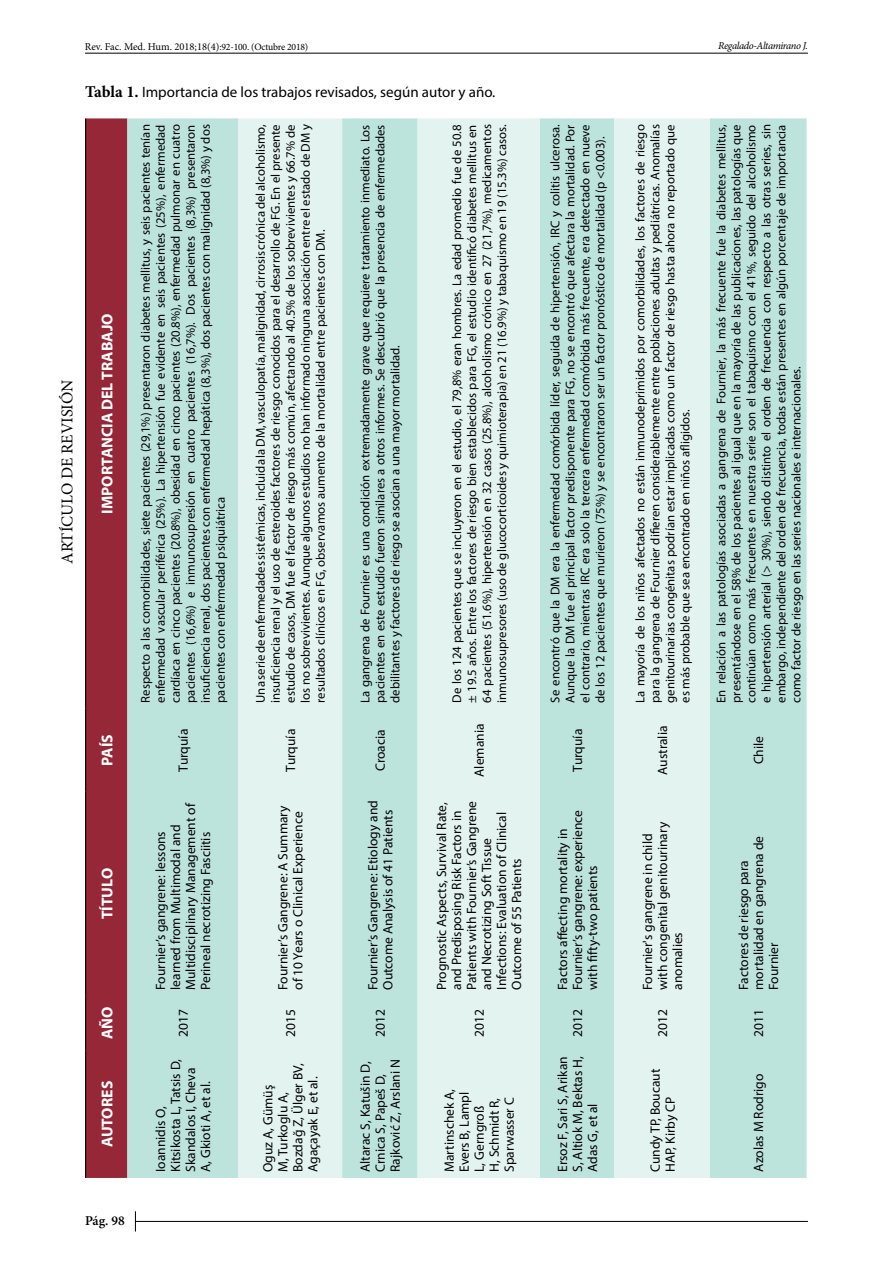
<style>
.page{position:relative;width:893px;height:1263px;background:#fff}
.page>*{position:absolute;margin:0;border:0;box-sizing:border-box;transform-origin:0 0}
.t1{font:16.5px "Minion Pro";letter-spacing:-.01em;color:#000}
.t2{font:700 15.75px "Myriad Pro";color:#fff}
.t3{font:15px "Myriad Pro";color:#000}
.t4{font:13.5px/15px "Myriad Pro";color:#000}
.t5{font:600 13.5px "Minion Pro";color:#000}
.t6{font:12.75px/15px "Myriad Pro";color:#000;text-align:justify}
.t7{font:10.5px "Minion Pro";color:#000}
.t8{font:italic 10.5px "Minion Pro";letter-spacing:-.04em;color:#000}
.s1{font-size:9.75px}
.s2{font-family:"Minion Pro";font-weight:700;font-size:16.5px}
</style>
<div class="page">
<hr style="left:85px;top:53px;width:723px;height:1px;background:#000">
<svg style="left:135px;top:1211px;width:1px;height:20px"></svg>
<hr style="left:135px;top:1221px;width:673px;height:1px;background:#000">
<div style="left:86px;top:118px;width:41px;height:1060px;background:#962736"></div>
<div style="left:127px;top:118px;width:679px;height:1060px;background:#bde3dd"></div>
<svg style="left:238px;top:118px;width:472px;height:1060px;background:#d7ede9"></svg>
<hr style="left:85px;top:1050px;width:1px;height:128px;background:#000">
<hr style="left:85px;top:996px;width:1px;height:54px;background:#000">
<hr style="left:85px;top:792px;width:1px;height:204px;background:#000">
<hr style="left:85px;top:709px;width:1px;height:83px;background:#000">
<hr style="left:85px;top:118px;width:1px;height:591px;background:#000">
<p class="t7" style="left:85px;top:39px;width:225px">Rev. Fac. Med. Hum. 2018;18(4)<span class="s1">:92-100. (Octubre 2018)</span></p>
<p class="t8" style="left:718px;top:39px;width:91px">Regalado-Altamirano J.</p>
<p class="t1" style="left:56px;top:564px;width:185px;rotate:-90deg">ARTÍCULO DE REVISIÓN</p>
<p class="t3" style="left:85px;top:83px;width:412px"><span class="s2">Tabla 1.</span> Importancia de los trabajos revisados, según autor y año.</p>
<p class="t2" style="left:97px;top:513px;width:201px;rotate:-90deg">IMPORTANCIA DEL TRABAJO</p>
<p class="t2" style="left:97px;top:766px;width:33px;rotate:-90deg">PAÍS</p>
<p class="t2" style="left:97px;top:919px;width:53px;rotate:-90deg">TÍTULO</p>
<p class="t2" style="left:97px;top:1039px;width:34px;rotate:-90deg">AÑO</p>
<p class="t2" style="left:97px;top:1147px;width:68px;rotate:-90deg">AUTORES</p>
<p class="t6" style="left:138px;top:703px;width:580px;rotate:-90deg">Respecto a las comorbilidades, siete pacientes (29,1%) presentaron diabetes mellitus, y seis pacientes tenían enfermedad vascular periférica (25%). La hipertensión fue evidente en seis pacientes (25%), enfermedad cardíaca en cinco pacientes (20.8%), obesidad en cinco pacientes (20.8%), enfermedad pulmonar en cuatro pacientes (16,6%) e inmunosupresión en cuatro pacientes (16,7%). Dos pacientes (8,3%) presentaron insuficiencia renal, dos pacientes con enfermedad hepática (8,3%), dos pacientes con malignidad (8,3%) y dos pacientes con enfermedad psiquiátrica</p>
<p class="t4" style="left:175px;top:771px;width:44px;rotate:-90deg">Turquía</p>
<p class="t4" style="left:153px;top:990px;width:188px;rotate:-90deg">Fournier’s gangrene: lessons learned from Multimodal and<br>Multidisciplinary Management of<br>Perineal necrotizing Fasciitis</p>
<p class="t4" style="left:175px;top:1037px;width:29px;rotate:-90deg">2017</p>
<p class="t4" style="left:153px;top:1172px;width:114px;rotate:-90deg">Ioannidis O,<br>Kitsikosta L, Tatsis D,<br>Skandalos I, Cheva<br>A, Gkioti A, et al.</p>
<p class="t6" style="left:253px;top:703px;width:580px;rotate:-90deg">Una serie de enfermedades sistémicas, incluida la DM, vasculopatía, malignidad, cirrosis crónica del alcoholismo, insuficiencia renal y el uso de esteroides factores de riesgo conocidos para el desarrollo de FG. En el presente estudio de casos, DM fue el factor de riesgo más común, afectando al 40.5% de los sobrevivientes y 66.7% de los no sobrevivientes. Aunque algunos estudios no han informado ninguna asociación entre el estado de DM y resultados clínicos en FG, observamos aumento de la mortalidad entre pacientes con DM.</p>
<p class="t4" style="left:283px;top:771px;width:44px;rotate:-90deg">Turquía</p>
<p class="t4" style="left:275px;top:990px;width:186px;rotate:-90deg">Fournier’s Gangrene: A Summary of 10 Years o Clinical Experience</p>
<p class="t4" style="left:283px;top:1037px;width:29px;rotate:-90deg">2015</p>
<p class="t4" style="left:260px;top:1172px;width:110px;rotate:-90deg">Oguz A, Gümüş<br>M, Turkoglu A,<br>Bozdağ Z, Ülger BV,<br>Agaçayak E, et al.</p>
<p class="t6" style="left:358px;top:703px;width:580px;rotate:-90deg">La gangrena de Fournier es una condición extremadamente grave que requiere tratamiento inmediato. Los pacientes en este estudio fueron similares a otros informes. Se descubrió que la presencia de enfermedades debilitantes y factores de riesgo se asocian a una mayor mortalidad.</p>
<p class="t4" style="left:373px;top:771px;width:43px;rotate:-90deg">Croacia</p>
<p class="t4" style="left:365px;top:990px;width:191px;rotate:-90deg">Fournier’s Gangrene: Etiology and<br>Outcome Analysis of 41 Patients</p>
<p class="t4" style="left:373px;top:1037px;width:29px;rotate:-90deg">2012</p>
<p class="t4" style="left:358px;top:1172px;width:114px;rotate:-90deg">Altarac S, Katušin D,<br>Crnica S, Papeš D,<br>Rajković Z, Arslani N</p>
<p class="t6" style="left:449px;top:703px;width:580px;rotate:-90deg">De los 124 pacientes que se incluyeron en el estudio, el 79,8% eran hombres. La edad promedio fue de 50.8 ± 19.5 años. Entre los factores de riesgo bien establecidos para FG, el estudio identificó diabetes mellitus en 64 pacientes (51.6%), hipertensión en 32 casos (25.8%), alcoholismo crónico en 27 (21,7%), medicamentos inmunosupresores (uso de glucocorticoides y quimioterapia) en 21 (16.9%) y tabaquismo en 19 (15.3%) casos.</p>
<p class="t4" style="left:471px;top:777px;width:55px;rotate:-90deg">Alemania</p>
<p class="t4" style="left:434px;top:990px;width:191px;rotate:-90deg">Prognostic Aspects, Survival Rate, and Predisposing Risk Factors in<br>Patients with Fournier’s Gangrene and Necrotizing Soft Tissue<br>Infections: Evaluation of Clinical<br>Outcome of 55 Patients</p>
<p class="t4" style="left:472px;top:1037px;width:29px;rotate:-90deg">2012</p>
<p class="t4" style="left:442px;top:1172px;width:85px;rotate:-90deg">Martinschek A,<br>Evers B, Lampl<br>L, Gerngroß<br>H, Schmidt R,<br>Sparwasser C</p>
<p class="t6" style="left:547px;top:703px;width:580px;rotate:-90deg">Se encontró que la DM era la enfermedad comórbida líder, seguida de hipertensión, IRC y colitis ulcerosa.<br>Aunque la DM fue el principal factor predisponente para FG, no se encontró que afectara la mortalidad. Por el contrario, mientras IRC era solo la tercera enfermedad comórbida más frecuente, era detectado en nueve de los 12 pacientes que murieron (75%) y se encontraron ser un factor pronóstico de mortalidad (p &lt;0.003).</p>
<p class="t4" style="left:570px;top:771px;width:44px;rotate:-90deg">Turquía</p>
<p class="t4" style="left:555px;top:990px;width:181px;rotate:-90deg">Factors affecting mortality in<br>Fournier’s gangrene: experience with fifty-two patients</p>
<p class="t4" style="left:570px;top:1037px;width:29px;rotate:-90deg">2012</p>
<p class="t4" style="left:555px;top:1172px;width:117px;text-align:justify;rotate:-90deg">Ersoz F, Sari S, Arikan S, Altiok M, Bektas H, Adas G, et al</p>
<p class="t6" style="left:632px;top:703px;width:580px;rotate:-90deg">La mayoría de los niños afectados no están inmunodeprimidos por comorbilidades, los factores de riesgo para la gangrena de Fournier difieren considerablemente entre poblaciones adultas y pediátricas. Anomalías genitourinarias congénitas podrían estar implicadas como un factor de riesgo hasta ahora no reportado que es más probable que sea encontrado en niños afligidos.</p>
<p class="t4" style="left:655px;top:775px;width:51px;rotate:-90deg">Australia</p>
<p class="t4" style="left:640px;top:990px;width:169px;rotate:-90deg">Fournier's gangrene in child with congenital genitourinary anomalies</p>
<p class="t4" style="left:655px;top:1037px;width:29px;rotate:-90deg">2012</p>
<p class="t4" style="left:647px;top:1172px;width:105px;rotate:-90deg">Cundy TP, Boucaut<br>HAP, Kirby CP</p>
<p class="t6" style="left:713px;top:703px;width:580px;rotate:-90deg">En relación a las patologías asociadas a gangrena de Fournier, la más frecuente fue la diabetes mellitus, presentándose en el 58% de los pacientes al igual que en la mayoría de las publicaciones, las patologías que continúan como más frecuentes en nuestra serie son el tabaquismo con el 41%, seguido del alcoholismo e hipertensión arterial (&gt; 30%), siendo distinto el orden de frecuencia con respecto a las otras series, sin embargo, independiente del orden de frecuencia, todas están presentes en algún porcentaje de importancia como factor de riesgo en las series nacionales e internacionales.</p>
<p class="t4" style="left:751px;top:764px;width:30px;rotate:-90deg">Chile</p>
<p class="t4" style="left:736px;top:990px;width:155px;rotate:-90deg">Factores de riesgo para mortalidad en gangrena de<br>Fournier</p>
<p class="t4" style="left:751px;top:1037px;width:29px;rotate:-90deg">2011</p>
<p class="t4" style="left:751px;top:1172px;width:100px;rotate:-90deg">Azolas M Rodrigo</p>
<p class="t5" style="left:85px;top:1211px;width:41px">Pág. 98</p>
</div>
